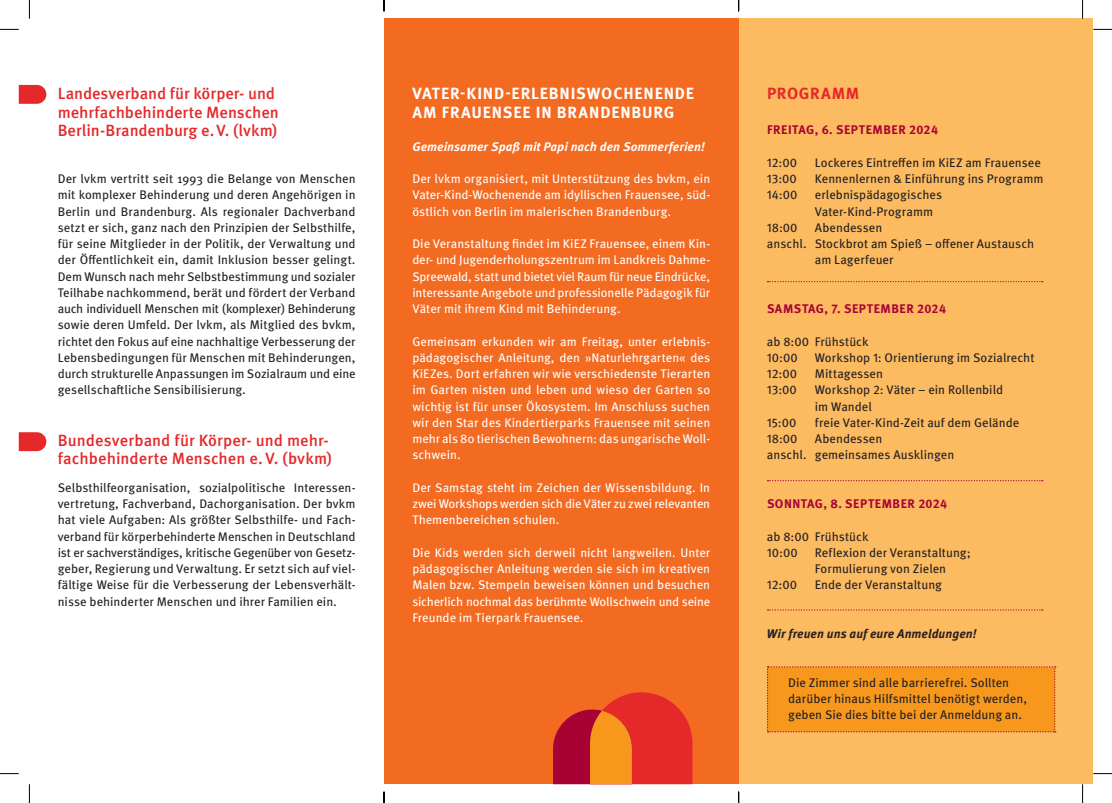
<style>
.page{position:relative;width:1112px;height:803px;background:#fff}
.page>*{position:absolute;margin:0;border:0;box-sizing:border-box;transform-origin:0 0}
.t1{font:500 16.25px/18.8px "Meta Pro";color:#e5292a}
.t2{font:700 16.25px/18.8px "Meta Pro";letter-spacing:.05em;color:#fff}
.t3{font:700 16.25px "Meta Pro";letter-spacing:.04em;color:#e5292a}
.t4{font:12.5px/16.2px "Meta Pro";color:#231f20}
.t5{font:12.5px/16.2px "Meta Pro";color:#fff;text-align:justify}
.t6{font:700 12.5px "Meta Pro";letter-spacing:.04em;color:#a80235}
.t7{font:italic 700 12.5px "Meta Pro";color:#fff}
.t8{font:italic 700 12.5px "Meta Pro";letter-spacing:.005em;color:#231f20}
</style>
<div class="page">
<div style="left:738px;top:19px;width:354px;height:765px;background:#fcba61"></div>
<div style="left:767px;top:666px;width:288px;height:66px;background:#f7981d"></div>
<div style="left:384px;top:19px;width:354px;height:765px;background:#f36a21"></div>
<svg style="left:767px;top:281px;width:275px;height:1px"></svg>
<svg style="left:767px;top:480px;width:275px;height:1px"></svg>
<svg style="left:767px;top:609px;width:275px;height:1px"></svg>
<svg style="left:19px;top:85px;width:27px;height:19px"></svg>
<svg style="left:19px;top:432px;width:27px;height:19px"></svg>
<svg style="left:553px;top:692px;width:139px;height:92px"></svg>
<svg style="left:0;top:29px;width:19px;height:1px"></svg>
<svg style="left:1092px;top:29px;width:19px;height:1px"></svg>
<svg style="left:0;top:773px;width:19px;height:1px"></svg>
<svg style="left:1092px;top:773px;width:19px;height:1px"></svg>
<svg style="left:29px;top:0;width:1px;height:19px"></svg>
<svg style="left:29px;top:784px;width:1px;height:19px"></svg>
<svg style="left:1081px;top:0;width:2px;height:19px"></svg>
<svg style="left:1082px;top:784px;width:1px;height:19px"></svg>
<h1 class="t1" style="left:58px;top:83px;width:222px">Landesverband für körper- und mehrfachbehinderte Menschen<br>Berlin-Brandenburg e.V. (lvkm)</h1>
<p class="t4" style="left:58px;top:170px;width:299px;text-align:justify">Der lvkm vertritt seit 1993 die Belange von Menschen mit komplexer Behinderung und deren Angehörigen in Berlin und Brandenburg. Als regionaler Dachverband setzt er sich, ganz nach den Prinzipien der Selbsthilfe, für seine Mitglieder in der Politik, der Verwaltung und der Öffentlichkeit ein, damit Inklusion besser gelingt.<br>Dem Wunsch nach mehr Selbstbestimmung und sozialer Teilhabe nachkommend, berät und fördert der Verband auch individuell Menschen mit (komplexer) Behinderung sowie deren Umfeld. Der lvkm, als Mitglied des bvkm, richtet den Fokus auf eine nachhaltige Verbesserung der Lebensbedingungen für Menschen mit Behinderungen, durch strukturelle Anpassungen im Sozialraum und eine gesellschaftliche Sensibilisierung.</p>
<h1 class="t1" style="left:58px;top:429px;width:276px">Bundesverband für Körper- und mehr&shy;fachbehinderte Menschen e. V. (bvkm)</h1>
<p class="t4" style="left:58px;top:478px;width:299px;text-align:justify">Selbsthilfeorganisation, sozialpolitische Interessen&shy;vertretung, Fachverband, Dachorganisation. Der bvkm hat viele Aufgaben: Als größter Selbsthilfe- und Fach&shy;verband für körperbehinderte Menschen in Deutschland ist er sachverständiges, kritische Gegenüber von Gesetz&shy;geber, Regierung und Verwaltung. Er setzt sich auf viel&shy;fältige Weise für die Verbesserung der Lebensverhält&shy;nisse behinderter Menschen und ihrer Familien ein.</p>
<h1 class="t2" style="left:412px;top:83px;width:283px">VATER-KIND-ERLEBNISWOCHENENDE<br>AM FRAUENSEE IN BRANDENBURG</h1>
<p class="t7" style="left:412px;top:136px;width:294px">Gemeinsamer Spaß mit Papi nach den Sommerferien!</p>
<p class="t5" style="left:412px;top:170px;width:299px">Der lvkm organisiert, mit Unterstützung des bvkm, ein Vater-Kind-Wochenende am idyllischen Frauensee, süd&shy;östlich von Berlin im malerischen Brandenburg.</p>
<p class="t5" style="left:412px;top:235px;width:299px">Die Veranstaltung findet im KiEZ Frauensee, einem Kin&shy;der- und Jugenderholungszentrum im Landkreis Dahme-Spreewald, statt und bietet viel Raum für neue Eindrücke, interessante Angebote und professionelle Pädagogik für Väter mit ihrem Kind mit Behinderung.</p>
<p class="t5" style="left:412px;top:332px;width:299px">Gemeinsam erkunden wir am Freitag, unter erlebnis&shy;pädagogischer Anleitung, den »Naturlehrgarten« des KiEZes. Dort erfahren wir wie verschiedenste Tierarten im Garten nisten und leben und wieso der Garten so wichtig ist für unser Ökosystem. Im Anschluss suchen wir den Star des Kindertierparks Frauensee mit seinen mehr als 80 tierischen Bewohnern: das ungarische Woll&shy;schwein.</p>
<p class="t5" style="left:412px;top:478px;width:299px">Der Samstag steht im Zeichen der Wissensbildung. In zwei Workshops werden sich die Väter zu zwei relevanten Themenbereichen schulen.</p>
<p class="t5" style="left:412px;top:543px;width:299px">Die Kids werden sich derweil nicht langweilen. Unter pädagogischer Anleitung werden sie sich im kreativen Malen bzw. Stempeln beweisen können und besuchen sicherlich nochmal das berühmte Wollschwein und seine Freunde im Tierpark Frauensee.</p>
<h1 class="t3" style="left:766px;top:81px;width:94px">PROGRAMM</h1>
<p class="t6" style="left:766px;top:120px;width:172px">FREITAG, 6. SEPTEMBER 2024</p>
<p class="t4" style="left:766px;top:153px;width:32px">12:00</p>
<p class="t4" style="left:814px;top:153px;width:227px">Lockeres Eintreffen im KiEZ am Frauensee</p>
<p class="t4" style="left:766px;top:170px;width:31px">13:00</p>
<p class="t4" style="left:814px;top:170px;width:230px">Kennenlernen &amp; Einführung ins Programm</p>
<p class="t4" style="left:766px;top:186px;width:32px">14:00</p>
<p class="t4" style="left:814px;top:186px;width:129px">erlebnispädagogisches<br>Vater-Kind-Programm</p>
<p class="t4" style="left:766px;top:218px;width:32px">18:00</p>
<p class="t4" style="left:814px;top:218px;width:69px">Abendessen</p>
<p class="t4" style="left:766px;top:235px;width:269px">anschl. Stockbrot am Spieß – offener Austausch</p>
<p class="t4" style="left:814px;top:251px;width:80px">am Lagerfeuer</p>
<p class="t6" style="left:766px;top:299px;width:180px">SAMSTAG, 7. SEPTEMBER 2024</p>
<p class="t4" style="left:766px;top:332px;width:103px">ab 8:00 Frühstück<br>10:00</p>
<p class="t4" style="left:814px;top:348px;width:221px">Workshop 1: Orientierung im Sozialrecht</p>
<p class="t4" style="left:766px;top:365px;width:32px">12:00</p>
<p class="t4" style="left:814px;top:365px;width:70px">Mittagessen</p>
<p class="t4" style="left:766px;top:381px;width:31px">13:00</p>
<p class="t4" style="left:814px;top:381px;width:190px">Workshop 2: Väter – ein Rollenbild im Wandel</p>
<p class="t4" style="left:766px;top:413px;width:31px">15:00</p>
<p class="t4" style="left:814px;top:413px;width:206px">freie Vater-Kind-Zeit auf dem Gelände</p>
<p class="t4" style="left:766px;top:430px;width:32px">18:00</p>
<p class="t4" style="left:766px;top:430px;width:189px;text-indent:48px">Abendessen<br>anschl. gemeinsames Ausklingen</p>
<p class="t6" style="left:766px;top:494px;width:182px">SONNTAG, 8. SEPTEMBER 2024</p>
<p class="t4" style="left:766px;top:527px;width:103px">ab 8:00 Frühstück<br>10:00</p>
<p class="t4" style="left:814px;top:543px;width:157px">Reflexion der Veranstaltung;<br>Formulierung von Zielen</p>
<p class="t4" style="left:766px;top:576px;width:32px">12:00</p>
<p class="t4" style="left:814px;top:576px;width:129px">Ende der Veranstaltung</p>
<p class="t8" style="left:766px;top:624px;width:211px">Wir freuen uns auf eure Anmeldungen!</p>
<p class="t4" style="left:788px;top:673px;width:240px">Die Zimmer sind alle barrierefrei. Sollten darüber hinaus Hilfsmittel benötigt werden, geben Sie dies bitte bei der Anmeldung an.</p>
</div>
